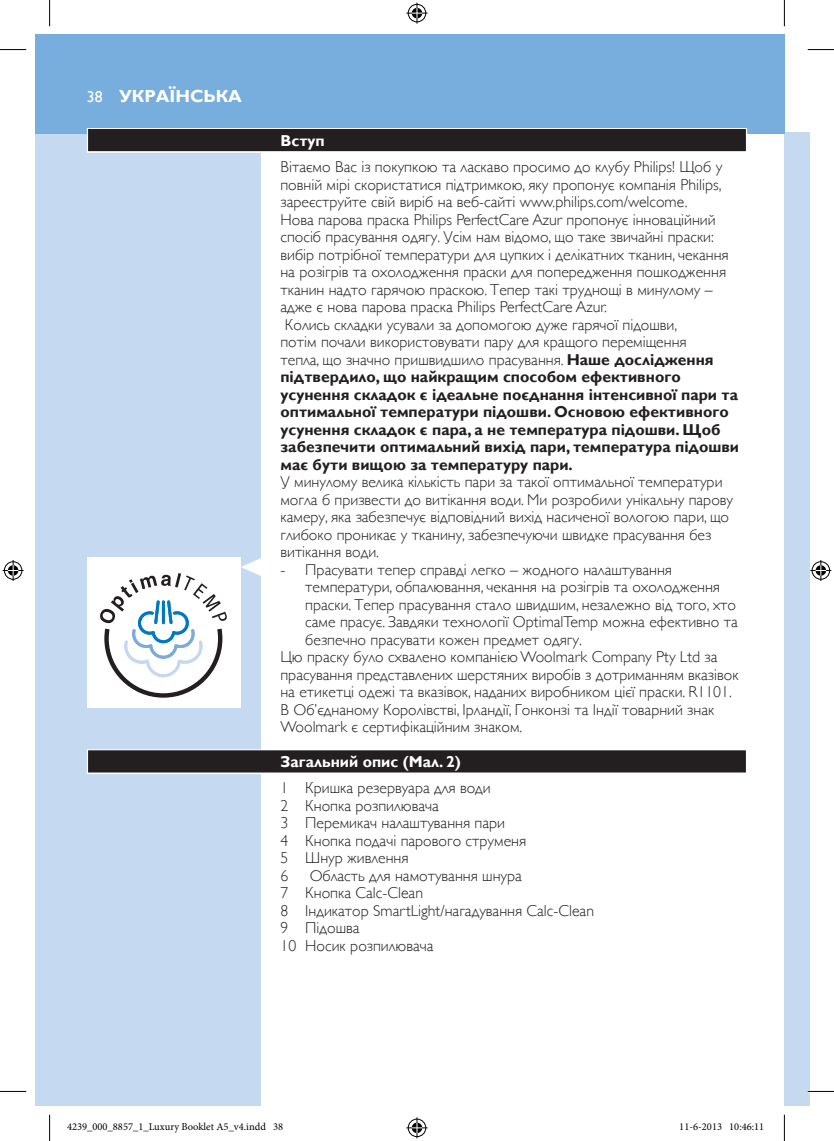
<style>
.page{position:relative;width:834px;height:1141px;background:#fff}
.page>*{position:absolute;margin:0;border:0;box-sizing:border-box;transform-origin:0 0}
.t1{font:700 17.5px "Gill Sans Alt One WGL";color:#fff}
.t2{font:300 15.75px/17.5px "Gill Sans";color:#231f20}
.t3{font:700 15.75px/17.5px "Gill Sans Alt One WGL";color:#231f20}
.t4{font:700 15.75px "Gill Sans Alt One WGL";color:#fff}
.t5{font:15.75px "Gill Sans Alt One WGL";color:#fff}
.t6{font:10.5px "Minion Pro";color:#000}
.s1{font-family:"Gill Sans Alt One WGL";font-weight:700}
.s2{font-family:"Gill Sans Alt One WGL Light";font-weight:400}
</style>
<div class="page">
<div style="left:784px;top:132px;width:25px;height:974px;background:#c5daf0"></div>
<div style="left:35px;top:132px;width:225px;height:974px;background:#c5daf0"></div>
<div style="left:35px;top:35px;width:749px;height:99px;background:#77aedd"></div>
<div style="left:87px;top:128px;width:660px;height:25px;background:#dedddd"></div>
<div style="left:88px;top:129px;width:657px;height:22px;background:#231f20"></div>
<div style="left:87px;top:749px;width:660px;height:25px;background:#8d8b8c"></div>
<div style="left:88px;top:750px;width:657px;height:22px;background:#231f20"></div>
<svg style="left:241px;top:557px;width:20px;height:20px"></svg>
<div style="left:87px;top:557px;width:154px;height:151px;background:#fff"></div>
<svg style="left:100px;top:573px;width:127px;height:125px"></svg>
<hr style="left:807px;top:1090px;width:26px;height:2px;background:#fff">
<svg style="left:0;top:49px;width:26px;height:1px"></svg>
<svg style="left:807px;top:49px;width:26px;height:1px"></svg>
<svg style="left:0;top:1091px;width:26px;height:1px"></svg>
<svg style="left:807px;top:1091px;width:26px;height:1px"></svg>
<svg style="left:49px;top:0;width:1px;height:26px"></svg>
<svg style="left:49px;top:1115px;width:1px;height:26px"></svg>
<svg style="left:783px;top:0;width:1px;height:26px"></svg>
<svg style="left:783px;top:1115px;width:1px;height:26px"></svg>
<svg style="left:406px;top:3px;width:21px;height:21px"></svg>
<svg style="left:406px;top:1117px;width:21px;height:21px"></svg>
<svg style="left:3px;top:560px;width:21px;height:21px"></svg>
<svg style="left:810px;top:560px;width:21px;height:21px"></svg>
<p class="t5" style="left:87px;top:86px;width:17px">38</p>
<p class="t1" style="left:119px;top:84px;width:124px">Українська</p>
<p class="t4" style="left:280px;top:130px;width:46px">Вступ</p>
<p class="t2" style="left:280px;top:158px;width:449px">Вітаємо Вас із покупкою та ласкаво просимо до клубу Philips! Щоб у повній мірі скористатися підтримкою, яку пропонує компанія Philips, зареєструйте свій виріб на веб-сайті www.philips.com/welcome.<br>Нова парова праска Philips PerfectCare Azur пропонує інноваційний спосіб прасування одягу. Усім нам відомо, що таке звичайні праски: вибір потрібної температури для цупких і делікатних тканин, чекання на розігрів та охолодження праски для попередження пошкодження тканин надто гарячою праскою. Тепер такі труднощі в минулому – адже є нова парова праска Philips PerfectCare Azur.<br>Колись складки усували за допомогою дуже гарячої підошви,<br>потім почали використовувати пару для кращого переміщення тепла, що значно пришвидшило прасування. <span class="s1">Наше дослідження</span></p>
<p class="t3" style="left:280px;top:368px;width:460px">підтвердило, що найкращим способом ефективного усунення складок є ідеальне поєднання інтенсивної пари та оптимальної температури підошви. Основою ефективного усунення складок є пара, а не температура підошви. Щоб забезпечити оптимальний вихід пари, температура підошви має бути вищою за температуру пари.</p>
<p class="t2" style="left:280px;top:473px;width:454px">У минулому велика кількість пари за такої оптимальної температури могла б призвести до витікання води. Ми розробили унікальну парову камеру, яка забезпечує відповідний вихід насиченої вологою пари, що глибоко проникає у тканину, забезпечуючи швидке прасування без витікання води.</p>
<p class="t2" style="left:280px;top:561px;width:393px"><span class="s2">-</span> Прасувати тепер справді легко – жодного налаштування</p>
<p class="t2" style="left:305px;top:578px;width:416px">температури, обпалювання, чекання на розігрів та охолодження</p>
<p class="t2" style="left:305px;top:596px;width:432px">праски. Тепер прасування стало швидшим, незалежно від того, хто</p>
<p class="t2" style="left:305px;top:613px;width:434px">саме прасує. Завдяки технології OptimalTemp можна ефективно та</p>
<p class="t2" style="left:305px;top:631px;width:278px">безпечно прасувати кожен предмет одягу.</p>
<p class="t2" style="left:280px;top:648px;width:438px">Цю праску було схвалено компанією Woolmark Company Pty Ltd за</p>
<p class="t2" style="left:280px;top:666px;width:459px">прасування представлених шерстяних виробів з дотриманням вказівок</p>
<p class="t2" style="left:280px;top:683px;width:453px">на етикетці одежі та вказівок, наданих виробником цієї праски. R1101.</p>
<p class="t2" style="left:280px;top:701px;width:435px">В Об’єднаному Королівстві, Ірландії, Гонконзі та Індії товарний знак</p>
<p class="t2" style="left:280px;top:718px;width:243px">Woolmark є сертифікаційним знаком.</p>
<p class="t4" style="left:280px;top:751px;width:182px">Загальний опис (Мал. 2)</p>
<p class="t2" style="left:280px;top:779px;width:247px">1 Кришка резервуара для води<br>2 Кнопка розпилювача<br>3 Перемикач налаштування пари<br>4 Кнопка подачі парового струменя<br>5 Шнур живлення<br>6</p>
<p class="t2" style="left:280px;top:867px;width:315px;text-indent:29px">Область для намотування шнура<br>7 Кнопка Calc-Clean<br>8 Індикатор SmartLight/нагадування Calc-Clean<br>9 Підошва<br>10 Носик розпилювача</p>
<p class="t6" style="left:67px;top:1120px;width:217px">4239_000_8857_1_Luxury Booklet A5_v4.indd 38</p>
<p class="t6" style="left:679px;top:1120px;width:86px">11-6-2013 10:46:11</p>
</div>
